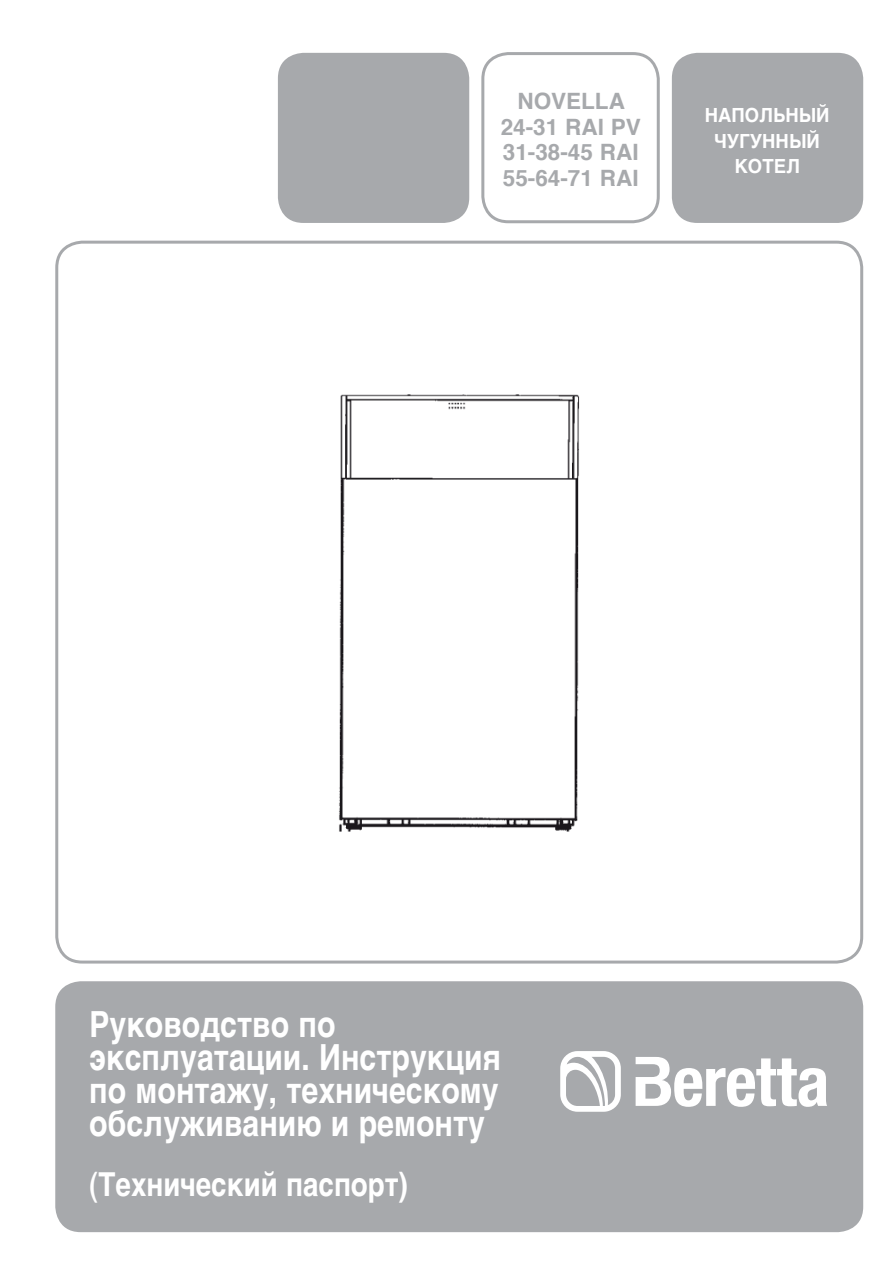
<style>
.page{position:relative;width:893px;height:1263px;background:#fff}
.page>*{position:absolute;margin:0;border:0;box-sizing:border-box;transform-origin:0 0}
.t1{font:700 36px/33px "Helvetica";color:#fff;scale:.84 1}
.t2{font:700 33px "Helvetica";color:#fff;scale:.84 1}
.t3{font:700 22.5px/25.5px "Helvetica";color:#a7a9ac;text-align:center}
.t4{font:700 19.5px/25.5px "Helvetica";color:#fff;text-align:center;scale:.95 1}
</style>
<div class="page">
<div style="left:278px;top:53px;width:191px;height:170px;background:#a7a9ac;border-radius:26px"></div>
<div style="left:55px;top:981px;width:808px;height:251px;background:#a7a9ac;border-radius:26px"></div>
<div style="left:672px;top:53px;width:191px;height:170px;background:#a7a9ac;border-radius:26px"></div>
<div style="left:481px;top:52px;width:179px;height:171px;border:3px solid #a7a9ac;border-radius:26px"></div>
<img style="left:339px;top:394px;width:241px;height:438px">
<div style="left:55px;top:241px;width:808px;height:722px;border:3px solid #a7a9ac;border-radius:26px"></div>
<svg style="left:636px;top:1057px;width:191px;height:50px"></svg>
<svg style="left:560px;top:1051px;width:61px;height:61px"></svg>
<p class="t3" style="left:501px;top:91px;width:142px">NOVELLA<br>24-31 RAI PV<br>31-38-45 RAI<br>55-64-71 RAI</p>
<p class="t4" style="left:705px;top:103px;width:133px">НАПОЛЬНЫЙ<br>ЧУГУННЫЙ<br>КОТЕЛ</p>
<p class="t1" style="left:89px;top:1008px;width:492px">Руководство по эксплуатации. Инструкция по монтажу, техническому обслуживанию и ремонту</p>
<p class="t2" style="left:89px;top:1157px;width:381px">(Технический паспорт)</p>
</div>
